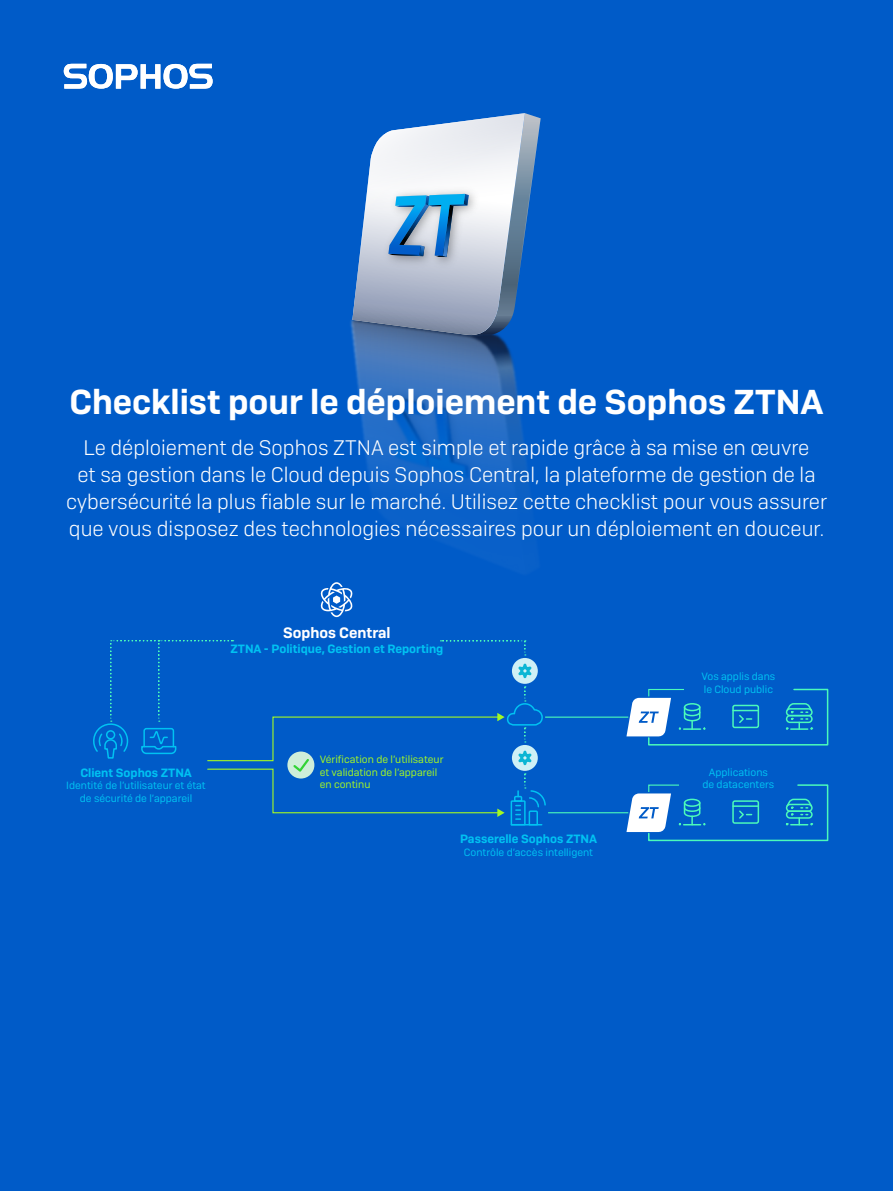
<style>
.page{position:relative;width:893px;height:1191px;background:#005bc8}
.page>*{position:absolute;margin:0;border:0;box-sizing:border-box;transform-origin:0 0}
.t1{font:600 34.5px "Sophos Sans";color:#fff}
.Intro_copy{font:300 21px/27px "Sophos Sans";color:#fff;text-align:center}
.Heading_1{font:600 15px "Sophos Sans";color:#fff}
.Heading_2{font:600 12px "Sophos Sans";color:#00c2f2}
.Body_Copy{font:10.5px/12.6px "Sophos Sans";color:#00c2f2;text-align:center}
.Body_Copy_2{font:10.5px/12.6px "Sophos Sans";color:#a2f725}
</style>
<div class="page">
<svg style="left:64px;top:64px;width:149px;height:25px"></svg>
<img style="left:405px;top:348px;width:124px;height:183px">
<img style="left:350px;top:319px;width:159px;height:30px">
<img style="left:353px;top:349px;width:164px;height:175px">
<img style="left:489px;top:442px;width:3px;height:60px">
<img style="left:489px;top:439px;width:2px;height:51px">
<img style="left:364px;top:374px;width:125px;height:128px">
<img style="left:372px;top:385px;width:78px;height:105px">
<img style="left:406px;top:442px;width:83px;height:60px">
<img style="left:419px;top:386px;width:54px;height:100px">
<svg style="left:352px;top:113px;width:189px;height:223px"></svg>
<svg style="left:320px;top:582px;width:33px;height:35px"></svg>
<svg style="left:626px;top:688px;width:203px;height:58px"></svg>
<hr style="left:545px;top:716px;width:83px;height:1px;background:#4bfaba">
<svg style="left:626px;top:784px;width:203px;height:58px"></svg>
<hr style="left:548px;top:812px;width:80px;height:1px;background:#4bfaba">
<svg style="left:93px;top:640px;width:454px;height:186px"></svg>
<p class="t1" style="left:69px;top:380px;width:755px">Checklist pour le déploiement de Sophos ZTNA</p>
<p class="Intro_copy" style="left:66px;top:433px;width:763px">Le déploiement de Sophos ZTNA est simple et rapide grâce à sa mise en œuvre<br>et sa gestion dans le Cloud depuis Sophos Central, la plateforme de gestion de la cybersécurité la plus fiable sur le marché. Utilisez cette checklist pour vous assurer que vous disposez des technologies nécessaires pour un déploiement en douceur.</p>
<p class="Heading_1" style="left:283px;top:624px;width:109px">Sophos Central</p>
<p class="Heading_2" style="left:230px;top:641px;width:215px">ZTNA - Politique, Gestion et Reporting</p>
<p class="Heading_2" style="left:80px;top:765px;width:113px">Client Sophos ZTNA</p>
<p class="Body_Copy" style="left:66px;top:779px;width:141px">Identité de l’utilisateur et état de sécurité de l’appareil</p>
<p class="Body_Copy_2" style="left:320px;top:753px;width:125px">Vérification de l’utilisateur et validation de l’appareil en continu</p>
<p class="Heading_2" style="left:460px;top:831px;width:139px">Passerelle Sophos ZTNA</p>
<p class="Body_Copy" style="left:464px;top:846px;width:131px">Contrôle d’accès intelligent</p>
<p class="Body_Copy" style="left:701px;top:670px;width:75px;text-align:left">Vos applis dans le Cloud public</p>
<p class="Body_Copy" style="left:702px;top:765px;width:73px">Applications de datacenters</p>
</div>
